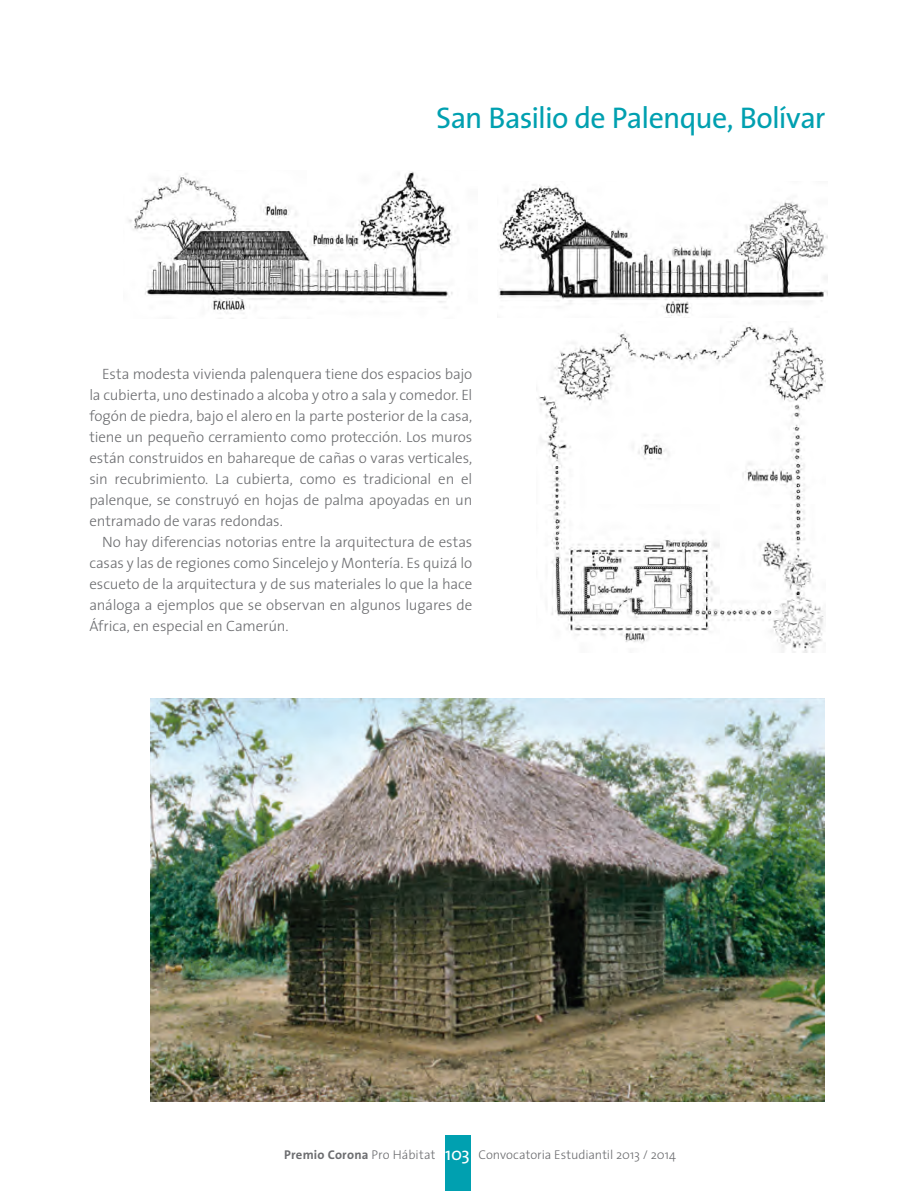
<style>
.page{position:relative;width:915px;height:1191px;background:#fff}
.page>*{position:absolute;margin:0;border:0;box-sizing:border-box;transform-origin:0 0}
.titulo_02{font:30px "The Sans";letter-spacing:-.025em;color:#00a0b0}
._03cuerpo{font:300 15px/21px "The Sans";letter-spacing:-.01em;color:#6c6d70;text-align:justify}
.t1{font:300 12.75px "The Sans";color:#6c6d70}
.s1{font-weight:700}
.s2{font-weight:400;font-size:18px;color:#fff}
</style>
<div class="page">
<div style="left:444px;top:1135px;width:26px;height:56px;background:#00a0b0"></div>
<img style="left:150px;top:698px;width:674px;height:403px">
<img style="left:539px;top:322px;width:286px;height:330px">
<img style="left:128px;top:171px;width:328px;height:143px">
<img style="left:499px;top:184px;width:328px;height:132px">
<p class="titulo_02" style="left:436px;top:93px;width:391px">San Basilio de Palenque, Bolívar</p>
<p class="_03cuerpo" style="left:89px;top:363px;width:384px;text-indent:13px">Esta modesta vivienda palenquera tiene dos espacios bajo la cubierta, uno destinado a alcoba y otro a sala y comedor. El fogón de piedra, bajo el alero en la parte posterior de la casa, tiene un pequeño cerramiento como protección. Los muros están construidos en bahareque de cañas o varas verticales, sin recubrimiento. La cubierta, como es tradicional en el palenque, se construyó en hojas de palma apoyadas en un entramado de varas redondas.</p>
<p class="_03cuerpo" style="left:89px;top:531px;width:384px;text-indent:13px">No hay diferencias notorias entre la arquitectura de estas casas y las de regiones como Sincelejo y Montería. Es quizá lo escueto de la arquitectura y de sus materiales lo que la hace análoga a ejemplos que se observan en algunos lugares de África, en especial en Camerún.</p>
<p class="t1" style="left:284px;top:1143px;width:393px"><span class="s1">Premio Corona</span> Pro Hábitat <span class="s2">103</span> Convocatoria Estudiantil 2013 / 2014</p>
</div>
